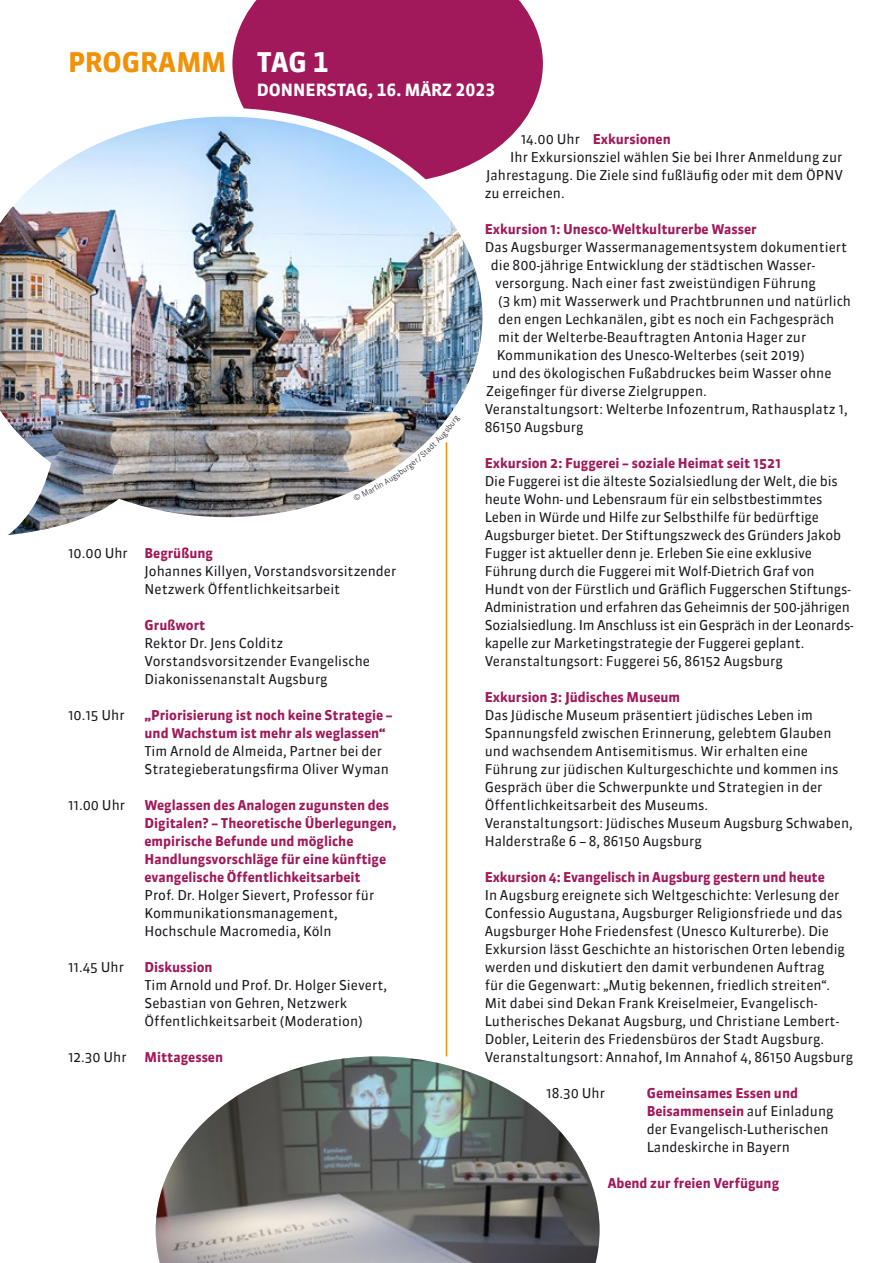
<style>
.page{position:relative;width:893px;height:1263px;background:#fff}
.page>*{position:absolute;margin:0;border:0;box-sizing:border-box;transform-origin:0 0}
.t1{font:700 27px "Sanuk TF";letter-spacing:-.005em;color:#f19106}
.t2{font:700 16.8px "Sanuk TF";color:#fff}
.t3{font:13.5px/18px "Sanuk";color:#1a171c}
.t4{font:700 13.5px/18px "Sanuk";color:#a1195a}
.s1{color:#fff}
.s2{font-weight:700;color:#a1195a}
.s3{font-weight:400;color:#1a171c}
</style>
<div class="page">
<svg style="left:232px;top:0;width:311px;height:150px;background:#a72864"></svg>
<hr style="left:446px;top:442px;width:1px;height:614px;background:#f19106">
<img style="left:0;top:104px;width:495px;height:451px">
<img style="left:156px;top:1056px;width:444px;height:207px">
<svg style="left:353px;top:415px;width:108px;height:86px"></svg>
<h1 class="t1" style="left:68px;top:46px;width:262px">PROGRAMM <span class="s1">TAG 1</span></h1>
<p class="t2" style="left:257px;top:80px;width:240px">DONNERSTAG, 16. MÄRZ 2023</p>
<p class="t3" style="left:145px;top:544px;width:253px;text-indent:-77px">10.00 Uhr <span class="s2">Begrüßung<br></span>Johannes Killyen, Vorstandsvorsitzender<br>Netzwerk Öffentlichkeitsarbeit</p>
<p class="t4" style="left:145px;top:616px;width:62px">Grußwort</p>
<p class="t3" style="left:145px;top:634px;width:227px">Rektor Dr. Jens Colditz<br>Vorstandsvorsitzender Evangelische<br>Diakonissenanstalt Augsburg</p>
<p class="t3" style="left:68px;top:706px;width:58px">10.15 Uhr</p>
<p class="t4" style="left:145px;top:706px;width:250px">„Priorisierung ist noch keine Strategie – und Wachstum ist mehr als weglassen“</p>
<p class="t3" style="left:145px;top:742px;width:246px">Tim Arnold de Almeida, Partner bei der<br>Strategieberatungsfirma Oliver Wyman</p>
<p class="t3" style="left:68px;top:796px;width:59px">11.00 Uhr</p>
<p class="t4" style="left:145px;top:796px;width:253px">Weglassen des Analogen zugunsten des Digitalen? – Theoretische Überlegungen, empirische Befunde und mögliche Handlungsvorschläge für eine künftige evangelische Öffentlichkeitsarbeit</p>
<p class="t3" style="left:145px;top:886px;width:231px">Prof. Dr. Holger Sievert, Professor für<br>Kommunikationsmanagement,<br>Hochschule Macromedia, Köln</p>
<p class="t3" style="left:68px;top:958px;width:57px">11.45 Uhr</p>
<p class="t4" style="left:145px;top:958px;width:70px">Diskussion</p>
<p class="t3" style="left:145px;top:976px;width:244px">Tim Arnold und Prof. Dr. Holger Sievert,<br>Sebastian von Gehren, Netzwerk<br>Öffentlichkeitsarbeit (Moderation)</p>
<p class="t3" style="left:68px;top:1048px;width:60px">12.30 Uhr</p>
<p class="t4" style="left:145px;top:1048px;width:80px">Mittagessen</p>
<p class="t4" style="left:521px;top:130px;width:151px"><span class="s3">14.00 Uhr</span> Exkursionen</p>
<p class="t3" style="left:510px;top:148px;width:334px">Ihr Exkursionsziel wählen Sie bei Ihrer Anmeldung zur</p>
<p class="t3" style="left:486px;top:166px;width:358px">Jahrestagung. Die Ziele sind fußläufig oder mit dem ÖPNV</p>
<p class="t3" style="left:485px;top:184px;width:81px">zu erreichen.</p>
<p class="t4" style="left:485px;top:220px;width:273px">Exkursion 1: Unesco-Weltkulturerbe Wasser</p>
<p class="t3" style="left:485px;top:238px;width:364px">Das Augsburger Wassermanagementsystem dokumentiert</p>
<p class="t3" style="left:491px;top:256px;width:326px">die 800-jährige Entwicklung der städtischen Wasser-</p>
<p class="t3" style="left:495px;top:274px;width:322px">versorgung. Nach einer fast zweistündigen Führung</p>
<p class="t3" style="left:498px;top:292px;width:354px">(3 km) mit Wasserwerk und Prachtbrunnen und natürlich</p>
<p class="t3" style="left:498px;top:310px;width:338px">den engen Lechkanälen, gibt es noch ein Fachgespräch</p>
<p class="t3" style="left:498px;top:328px;width:310px">mit der Welterbe-Beauftragten Antonia Hager zur</p>
<p class="t3" style="left:497px;top:346px;width:309px">Kommunikation des Unesco-Welterbes (seit 2019)</p>
<p class="t3" style="left:492px;top:364px;width:341px">und des ökologischen Fußabdruckes beim Wasser ohne</p>
<p class="t3" style="left:486px;top:382px;width:222px">Zeigefinger für diverse Zielgruppen.</p>
<p class="t3" style="left:485px;top:400px;width:365px">Veranstaltungsort: Welterbe Infozentrum, Rathausplatz 1,</p>
<p class="t3" style="left:485px;top:418px;width:100px">86150 Augsburg</p>
<p class="t4" style="left:485px;top:454px;width:298px">Exkursion 2: Fuggerei – soziale Heimat seit 1521</p>
<p class="t3" style="left:485px;top:472px;width:370px">Die Fuggerei ist die älteste Sozialsiedlung der Welt, die bis heute Wohn- und Lebensraum für ein selbstbestimmtes Leben in Würde und Hilfe zur Selbsthilfe für bedürftige Augsburger bietet. Der Stiftungszweck des Gründers Jakob Fugger ist aktueller denn je. Erleben Sie eine exklusive Führung durch die Fuggerei mit Wolf-Dietrich Graf von Hundt von der Fürstlich und Gräflich Fuggerschen Stiftungs-Administration und erfahren das Geheimnis der 500-jährigen Sozialsiedlung. Im Anschluss ist ein Gespräch in der Leonards&shy;kapelle zur Marketingstrategie der Fuggerei geplant.<br>Veranstaltungsort: Fuggerei 56, 86152 Augsburg</p>
<p class="t4" style="left:485px;top:688px;width:197px">Exkursion 3: Jüdisches Museum</p>
<p class="t3" style="left:485px;top:706px;width:370px">Das Jüdische Museum präsentiert jüdisches Leben im Spannungsfeld zwischen Erinnerung, gelebtem Glauben und wachsendem Antisemitismus. Wir erhalten eine Führung zur jüdischen Kulturgeschichte und kommen ins Gespräch über die Schwerpunkte und Strategien in der Öffentlichkeitsarbeit des Museums.<br>Veranstaltungsort: Jüdisches Museum Augsburg Schwaben, Halderstraße 6 – 8, 86150 Augsburg</p>
<p class="t4" style="left:485px;top:868px;width:342px">Exkursion 4: Evangelisch in Augsburg gestern und heute</p>
<p class="t3" style="left:485px;top:886px;width:370px">In Augsburg ereignete sich Weltgeschichte: Verlesung der Confessio Augustana, Augsburger Religionsfriede und das Augsburger Hohe Friedensfest (Unesco Kulturerbe). Die Exkursion lässt Geschichte an historischen Orten lebendig werden und diskutiert den damit verbundenen Auftrag<br>für die Gegenwart: „Mutig bekennen, friedlich streiten“.<br>Mit dabei sind Dekan Frank Kreiselmeier, Evangelisch-Lutherisches Dekanat Augsburg, und Christiane Lembert-Dobler, Leiterin des Friedensbüros der Stadt Augsburg.<br>Veranstaltungsort: Annahof, Im Annahof 4, 86150 Augsburg</p>
<p class="t3" style="left:546px;top:1084px;width:60px">18.30 Uhr</p>
<p class="t3" style="left:647px;top:1084px;width:188px"><span class="s2">Gemeinsames Essen und<br>Beisammensein</span> auf Einladung der Evangelisch--Lutherischen<br>Landeskirche in Bayern</p>
<p class="t4" style="left:608px;top:1174px;width:173px">Abend zur freien Verfügung</p>
</div>
